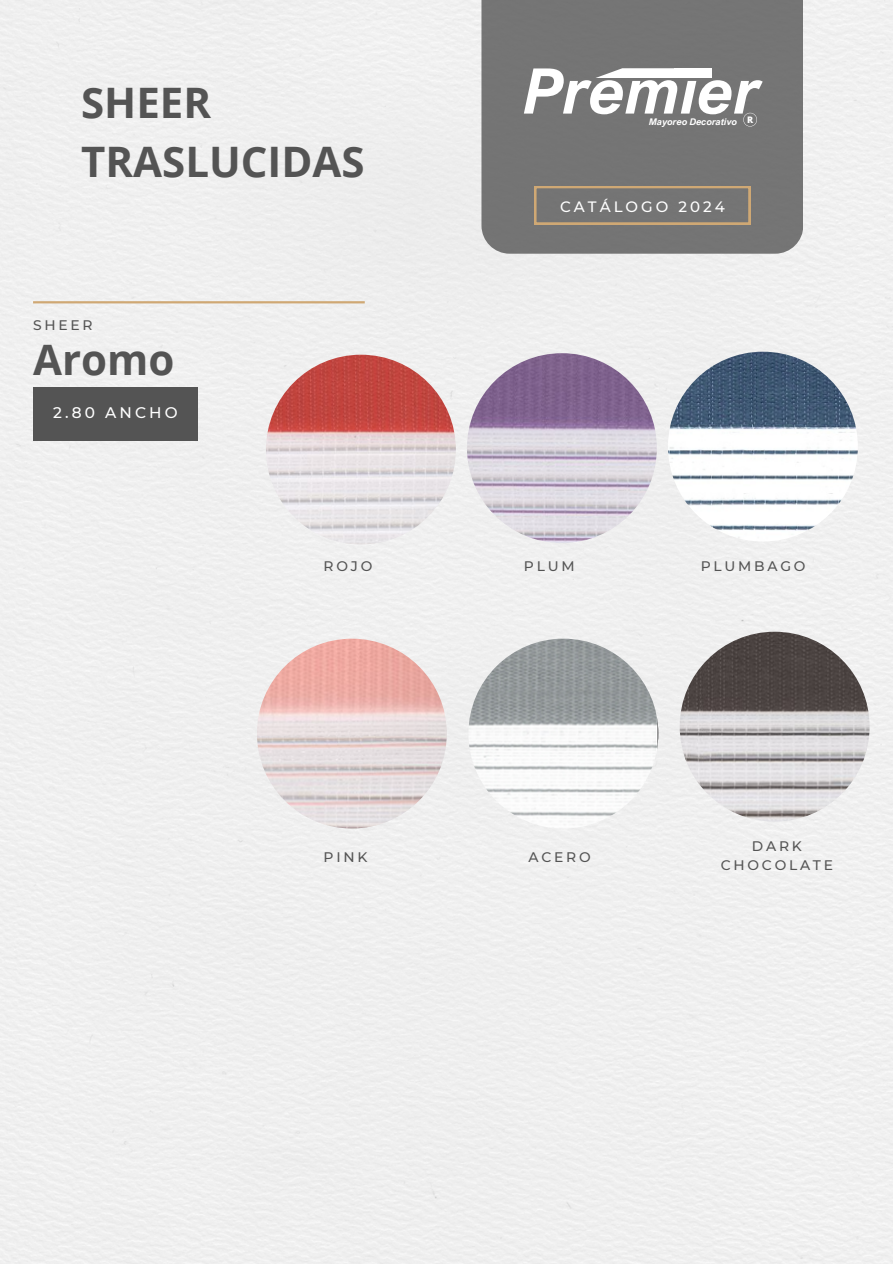
<style>
.page{position:relative;width:893px;height:1264px;background:#fff}
.page>*{position:absolute;margin:0;border:0;box-sizing:border-box;transform-origin:0 0}
.t1{font:italic 700 63px "Arial Nova";color:#fff}
.t2{font:700 42px "Open Sans";color:#545454}
.t3{font:500 15.3px "Montserrat";letter-spacing:.2em;color:#fff}
.t4{font:500 15px "Montserrat";letter-spacing:.2em;color:#fff}
.t5{font:500 13.8px/19.2px "Montserrat";letter-spacing:.2em;color:#545454;text-align:center}
.t6{font:italic 700 9.15px "Arial Nova";color:#fff}
.t7{font:800 9px "Open Sans";color:#fff}
</style>
<div class="page">
<div style="left:0;top:0;width:892px;height:1263px;background:#efefef"></div>
<div style="left:481px;top:0;width:322px;height:254px;background:#747474"></div>
<hr style="left:33px;top:301px;width:332px;height:2px;background:#cfa874">
<svg style="left:534px;top:186px;width:216px;height:38px;background:#7f7a74"></svg>
<div style="left:33px;top:387px;width:165px;height:54px;background:#545454"></div>
<svg style="left:595px;top:68px;width:79px;height:10px"></svg>
<div style="left:674px;top:68px;width:38px;height:10px;background:#fff"></div>
<svg style="left:743px;top:113px;width:13px;height:13px"></svg>
<img style="left:266px;top:355px;width:190px;height:189px;border-radius:50%">
<img style="left:467px;top:353px;width:189px;height:190px;border-radius:50%">
<img style="left:668px;top:352px;width:189px;height:189px;border-radius:50%">
<img style="left:468px;top:638px;width:190px;height:190px;border-radius:50%">
<img style="left:257px;top:638px;width:190px;height:190px;border-radius:50%">
<img style="left:679px;top:631px;width:190px;height:190px;border-radius:50%">
<p class="t2" style="left:81px;top:73px;width:132px">SHEER</p>
<p class="t2" style="left:81px;top:132px;width:285px">TRASLUCIDAS</p>
<p class="t5" style="left:33px;top:315px;width:61px">SHEER</p>
<p class="t2" style="left:33px;top:330px;width:143px">Aromo</p>
<p class="t3" style="left:53px;top:403px;width:126px">2.80 ANCHO</p>
<p class="t1" style="left:524px;top:52px;width:238px">Premier</p>
<p class="t6" style="left:649px;top:116px;width:89px">Mayoreo Decorativo</p>
<p class="t7" style="left:747px;top:113px;width:8px">R</p>
<p class="t4" style="left:560px;top:197px;width:166px">CATÁLOGO 2024</p>
<p class="t5" style="left:323px;top:556px;width:50px">ROJO</p>
<p class="t5" style="left:524px;top:556px;width:52px">PLUM</p>
<p class="t5" style="left:700px;top:556px;width:106px">PLUMBAGO</p>
<p class="t5" style="left:323px;top:847px;width:45px">PINK</p>
<p class="t5" style="left:528px;top:847px;width:64px">ACERO</p>
<p class="t5" style="left:720px;top:836px;width:114px">DARK<br>CHOCOLATE</p>
</div>
